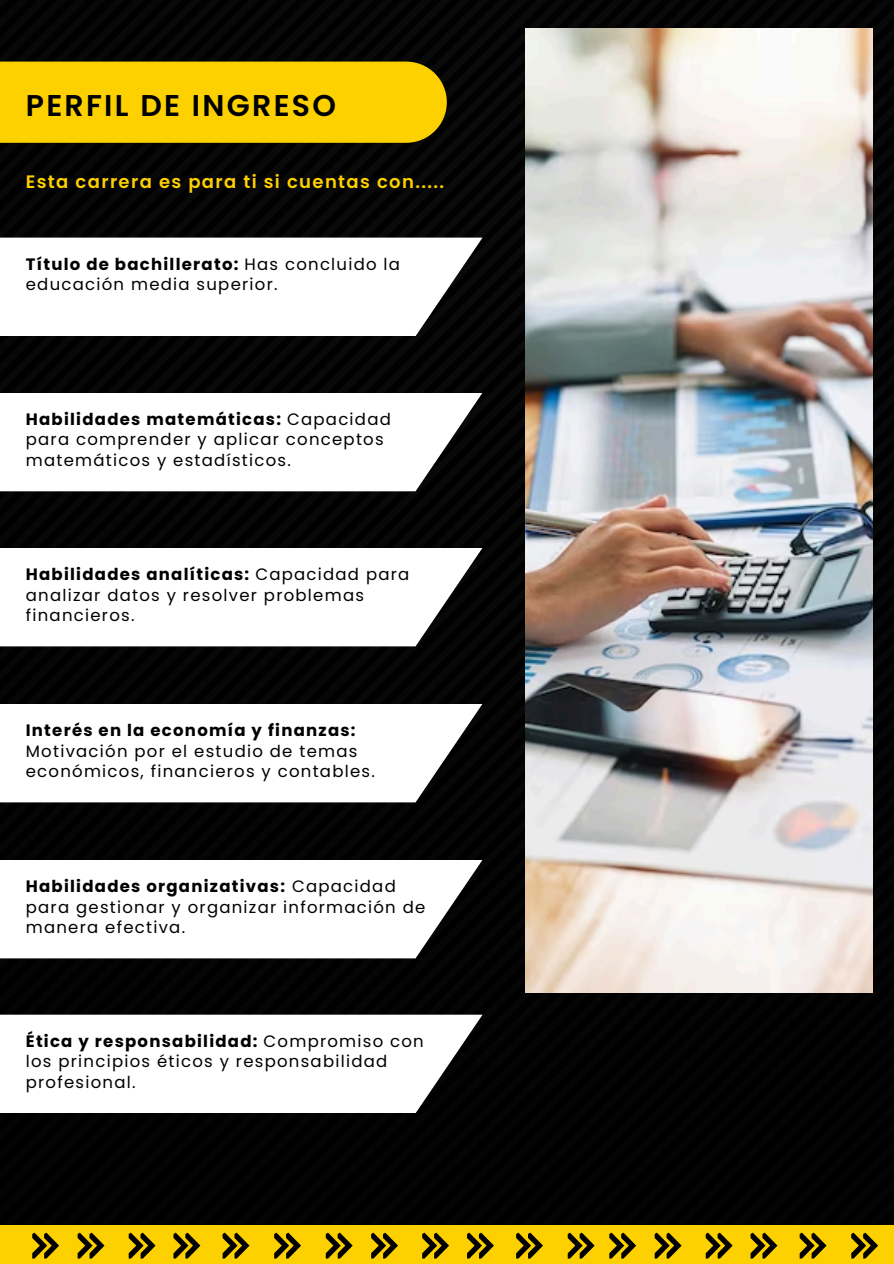
<style>
.page{position:relative;width:894px;height:1264px;background:#fff}
.page>*{position:absolute;margin:0;border:0;box-sizing:border-box;transform-origin:0 0}
.t1{font:600 30px "Poppins";letter-spacing:.075em;color:#000}
.t2{font:600 18px "Poppins";letter-spacing:.075em;color:#fdd000}
.t3{font:16.5px/20.2px "Poppins";letter-spacing:.075em;color:#000}
.s1{font-weight:700}
</style>
<div class="page">
<div style="left:0;top:0;width:893px;height:1263px;background:#000"></div>
<div style="left:0;top:62px;width:446px;height:81px;background:#fdd000"></div>
<svg style="left:0;top:237px;width:482px;height:99px;background:#ececec"></svg>
<div style="left:0;top:393px;width:482px;height:98px;background:#fff"></div>
<div style="left:0;top:548px;width:482px;height:98px;background:#fff"></div>
<div style="left:0;top:704px;width:482px;height:98px;background:#fff"></div>
<div style="left:0;top:860px;width:482px;height:98px;background:#fff"></div>
<svg style="left:0;top:1014px;width:482px;height:99px;background:#ececec"></svg>
<div style="left:0;top:1225px;width:893px;height:38px;background:#fdd000"></div>
<svg style="left:32px;top:1232px;width:27px;height:26px"></svg>
<svg style="left:326px;top:1232px;width:26px;height:26px"></svg>
<svg style="left:609px;top:1232px;width:27px;height:26px"></svg>
<svg style="left:78px;top:1232px;width:26px;height:26px"></svg>
<svg style="left:371px;top:1232px;width:27px;height:26px"></svg>
<svg style="left:654px;top:1232px;width:27px;height:26px"></svg>
<svg style="left:129px;top:1232px;width:26px;height:26px"></svg>
<svg style="left:422px;top:1232px;width:27px;height:26px"></svg>
<svg style="left:705px;top:1232px;width:27px;height:26px"></svg>
<svg style="left:173px;top:1232px;width:27px;height:26px"></svg>
<svg style="left:467px;top:1232px;width:26px;height:26px"></svg>
<svg style="left:750px;top:1232px;width:27px;height:26px"></svg>
<svg style="left:222px;top:1232px;width:27px;height:26px"></svg>
<svg style="left:516px;top:1232px;width:27px;height:26px"></svg>
<svg style="left:799px;top:1232px;width:27px;height:26px"></svg>
<svg style="left:274px;top:1232px;width:27px;height:26px"></svg>
<svg style="left:567px;top:1232px;width:27px;height:26px"></svg>
<svg style="left:851px;top:1232px;width:26px;height:26px"></svg>
<img style="left:525px;top:29px;width:347px;height:963px">
<h1 class="t1" style="left:26px;top:84px;width:312px">PERFIL DE INGRESO</h1>
<h2 class="t2" style="left:26px;top:169px;width:420px">Esta carrera es para ti si cuentas con.....</h2>
<p class="t3" style="left:26px;top:254px;width:375px"><span class="s1">Título de bachillerato:</span> Has concluido la educación media superior.</p>
<p class="t3" style="left:26px;top:409px;width:366px"><span class="s1">Habilidades matemáticas:</span> Capacidad para comprender y aplicar conceptos matemáticos y estadísticos.</p>
<p class="t3" style="left:26px;top:564px;width:385px"><span class="s1">Habilidades analíticas:</span> Capacidad para analizar datos y resolver problemas financieros.</p>
<p class="t3" style="left:26px;top:720px;width:350px"><span class="s1">Interés en la economía y finanzas:<br></span>Motivación por el estudio de temas económicos, financieros y contables.</p>
<p class="t3" style="left:26px;top:876px;width:401px"><span class="s1">Habilidades organizativas:</span> Capacidad para gestionar y organizar información de manera efectiva.</p>
<p class="t3" style="left:26px;top:1031px;width:399px"><span class="s1">Ética y responsabilidad:</span> Compromiso con los principios éticos y responsabilidad profesional.</p>
</div>
